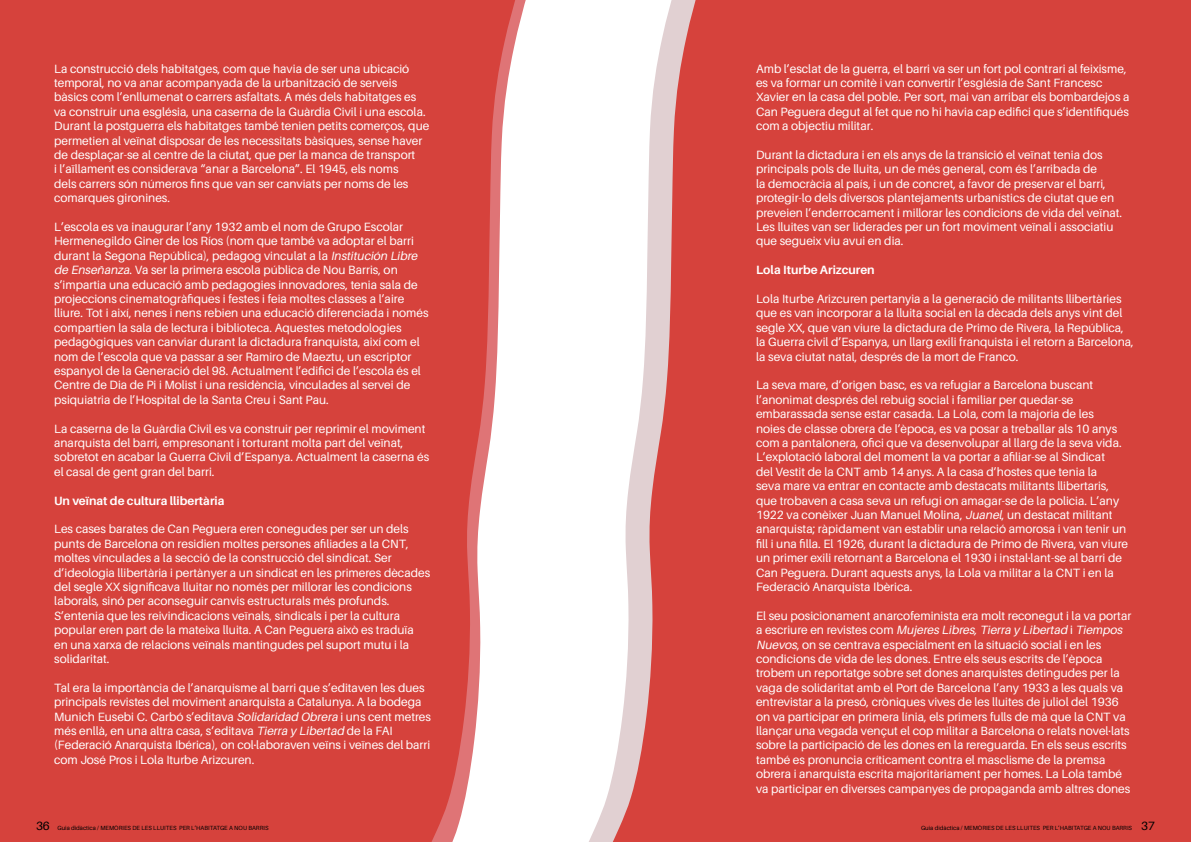
<style>
.page{position:relative;width:1191px;height:842px;background:#fff}
.page>*{position:absolute;margin:0;border:0;box-sizing:border-box;transform-origin:0 0}
.t1{font:12px/14.4px "Aileron";color:#fff}
.t2{font:700 12px "Aileron";color:#fff}
.t3{font:12px "Aileron";color:#000}
.t4{font:6px "Aileron";color:#000}
.s1{font-style:italic}
.s2{font-size:12px}
</style>
<div class="page">
<div style="left:743px;top:0;width:448px;height:842px;background:#d6423c"></div>
<svg style="left:589px;top:791px;width:20px;height:51px"></svg>
<svg style="left:609px;top:0;width:134px;height:842px;fill:#d6423c"></svg>
<div style="left:0;top:0;width:426px;height:842px;background:#d6423c"></div>
<div style="left:426px;top:0;width:11px;height:842px;background:#d6423c"></div>
<svg style="left:437px;top:0;width:89px;height:842px"></svg>
<p class="t1" style="left:54px;top:61px;width:377px">La construcció dels habitatges, com que havia de ser una ubicació temporal, no va anar acompanyada de la urbanització de serveis bàsics com l’enllumenat o carrers asfaltats. A més dels habitatges es va construir una església, una caserna de la Guàrdia Civil i una escola.<br>Durant la postguerra els habitatges també tenien petits comerços, que permetien al veïnat disposar de les necessitats bàsiques, sense haver de desplaçar-se al centre de la ciutat, que per la manca de transport<br>i l’aïllament es considerava “anar a Barcelona”. El 1945, els noms<br>dels carrers són números fins que van ser canviats per noms de les comarques gironines.</p>
<p class="t1" style="left:54px;top:220px;width:376px">L’escola es va inaugurar l’any 1932 amb el nom de Grupo Escolar Hermenegildo Giner de los Ríos (nom que també va adoptar el barri durant la Segona República), pedagog vinculat a la <span class="s1">Institución Libre de Enseñanza</span>. Va ser la primera escola pública de Nou Barris, on s’impartia una educació amb pedagogies innovadores, tenia sala de projeccions cinematogràfiques i festes i feia moltes classes a l’aire lliure. Tot i així, nenes i nens rebien una educació diferenciada i només compartien la sala de lectura i biblioteca. Aquestes metodologies pedagògiques van canviar durant la dictadura franquista, així com el nom de l’escola que va passar a ser Ramiro de Maeztu, un escriptor espanyol de la Generació del 98. Actualment l’edifici de l’escola és el Centre de Dia de Pi i Molist i una residència, vinculades al servei de psiquiatria de l’Hospital de la Santa Creu i Sant Pau.</p>
<p class="t1" style="left:54px;top:421px;width:377px">La caserna de la Guàrdia Civil es va construir per reprimir el moviment anarquista del barri, empresonant i torturant molta part del veïnat, sobretot en acabar la Guerra Civil d’Espanya. Actualment la caserna és el casal de gent gran del barri.</p>
<p class="t2" style="left:54px;top:494px;width:172px">Un veïnat de cultura llibertària</p>
<p class="t1" style="left:54px;top:522px;width:377px">Les cases barates de Can Peguera eren conegudes per ser un dels punts de Barcelona on residien moltes persones afiliades a la CNT, moltes vinculades a la secció de la construcció del sindicat. Ser d’ideologia llibertària i pertànyer a un sindicat en les primeres dècades del segle XX significava lluitar no només per millorar les condicions laborals, sinó per aconseguir canvis estructurals més profunds.<br>S’entenia que les reivindicacions veïnals, sindicals i per la cultura popular eren part de la mateixa lluita. A Can Peguera això es traduïa en una xarxa de relacions veïnals mantingudes pel suport mutu i la solidaritat.</p>
<p class="t1" style="left:54px;top:681px;width:378px">Tal era la importància de l’anarquisme al barri que s’editaven les dues principals revistes del moviment anarquista a Catalunya. A la bodega Munich Eusebi C. Carbó s’editava <span class="s1">Solidaridad Obrera</span> i uns cent metres més enllà, en una altra casa, s’editava <span class="s1">Tierra y Libertad</span> de la FAI (Federació Anarquista Ibérica), on col·laboraven veïns i veïnes del barri com José Pros i Lola Iturbe Arizcuren.</p>
<p class="t3" style="left:36px;top:819px;width:15px">36</p>
<p class="t4" style="left:57px;top:825px;width:213px">Guia didàctica / MEMÒRIES DE LES LLUITES PER L’HABITATGE A NOU BARRIS</p>
<p class="t1" style="left:756px;top:61px;width:375px">Amb l’esclat de la guerra, el barri va ser un fort pol contrari al feixisme, es va formar un comitè i van convertir l’església de Sant Francesc Xavier en la casa del poble. Per sort, mai van arribar els bombardejos a Can Peguera degut al fet que no hi havia cap edifici que s’identifiqués com a objectiu militar.</p>
<p class="t1" style="left:756px;top:148px;width:368px">Durant la dictadura i en els anys de la transició el veïnat tenia dos principals pols de lluita, un de més general, com és l’arribada de<br>la democràcia al país, i un de concret, a favor de preservar el barri, protegir-lo dels diversos plantejaments urbanístics de ciutat que en preveien l’enderrocament i millorar les condicions de vida del veïnat.<br>Les lluites van ser liderades per un fort moviment veïnal i associatiu que segueix viu avui en dia.</p>
<p class="t2" style="left:756px;top:263px;width:120px">Lola Iturbe Arizcuren</p>
<p class="t1" style="left:756px;top:292px;width:379px">Lola Iturbe Arizcuren pertanyia a la generació de militants llibertàries que es van incorporar a la lluita social en la dècada dels anys vint del segle XX, que van viure la dictadura de Primo de Rivera, la República, la Guerra civil d’Espanya, un llarg exili franquista i el retorn a Barcelona, la seva ciutat natal, després de la mort de Franco.</p>
<p class="t1" style="left:756px;top:378px;width:373px">La seva mare, d’origen basc, es va refugiar a Barcelona buscant l’anonimat després del rebuig social i familiar per quedar-se embarassada sense estar casada. La Lola, com la majoria de les<br>noies de classe obrera de l’època, es va posar a treballar als 10 anys com a pantalonera, ofici que va desenvolupar al llarg de la seva vida.<br>L’explotació laboral del moment la va portar a afiliar-se al Sindicat<br>del Vestit de la CNT amb 14 anys. A la casa d’hostes que tenia la<br>seva mare va entrar en contacte amb destacats militants llibertaris, que trobaven a casa seva un refugi on amagar-se de la policia. L’any 1922 va conèixer Juan Manuel Molina, <span class="s1">Juanel</span>, un destacat militant anarquista; ràpidament van establir una relació amorosa i van tenir un fill i una filla. El 1926, durant la dictadura de Primo de Rivera, van viure un primer exili retornant a Barcelona el 1930 i instal·lant-se al barri de Can Peguera. Durant aquests anys, la Lola va militar a la CNT i en la Federació Anarquista Ibèrica.</p>
<p class="t1" style="left:756px;top:609px;width:377px">El seu posicionament anarcofeminista era molt reconegut i la va portar a e s c r i u re e n rev i s t e s c o m <span class="s1">Mujeres Libres, Tierra y Libertad</span> i <span class="s1">Tiempos Nuevos</span>, on se centrava especialment en la situació social i en les condicions de vida de les dones. Entre els seus escrits de l’època trobem un reportatge sobre set dones anarquistes detingudes per la vaga de solidaritat amb el Port de Barcelona l’any 1933 a les quals va entrevistar a la presó, cròniques vives de les lluites de juliol del 1936 on va participar en primera línia, els primers fulls de mà que la CNT va llançar una vegada vençut el cop militar a Barcelona o relats novel·lats sobre la participació de les dones en la rereguarda. En els seus escrits també es pronuncia críticament contra el masclisme de la premsa obrera i anarquista escrita majoritàriament per homes. La Lola també va participar en diverses campanyes de propaganda amb altres dones</p>
<p class="t4" style="left:921px;top:825px;width:235px">Guia didàctica / MEMÒRIES DE LES LLUITES PER L’HABITATGE A NOU BARRIS <span class="s2">37</span></p>
</div>
